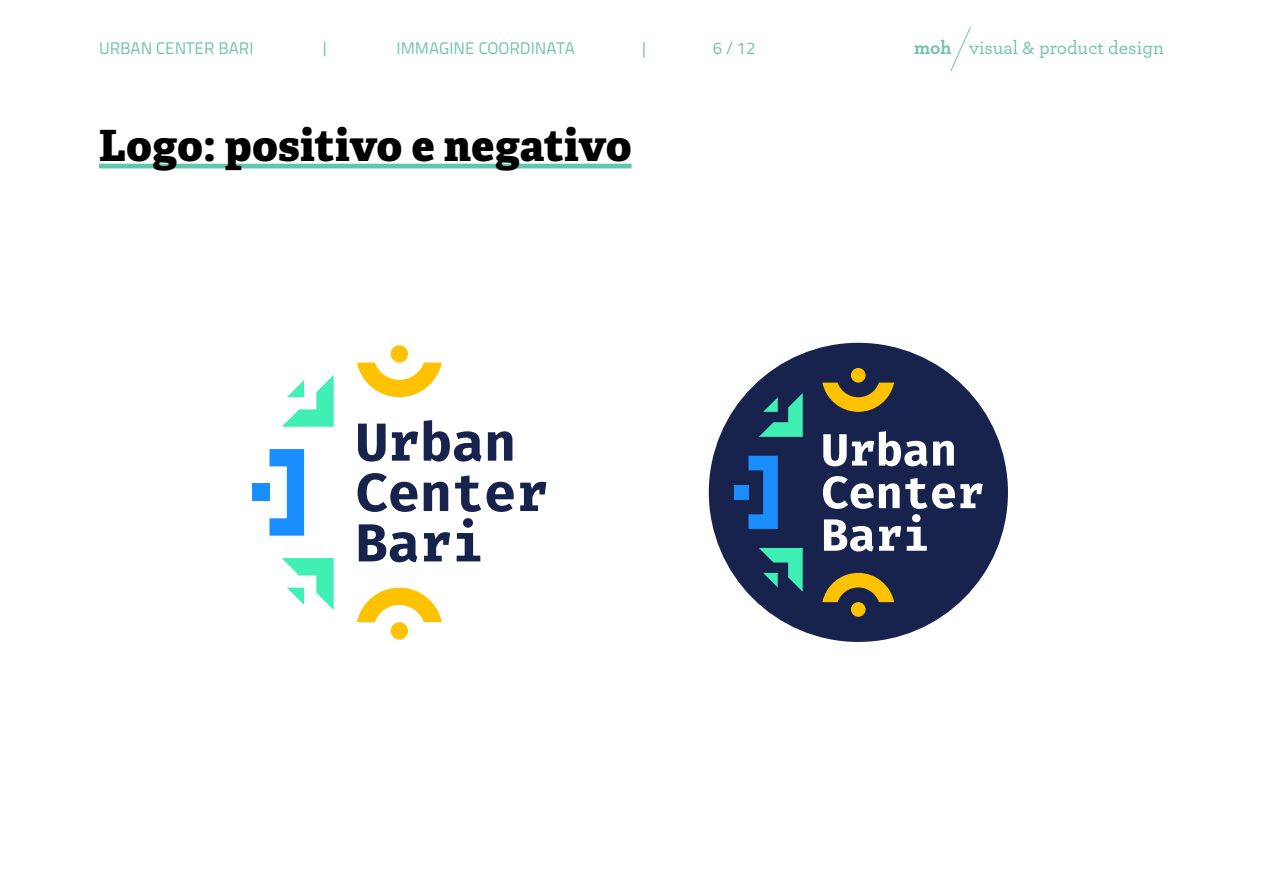
<style>
.page{position:relative;width:1263px;height:893px;background:#fff}
.page>*{position:absolute;margin:0;border:0;box-sizing:border-box;transform-origin:0 0}
.t1{font:800 43.05px "Adelle";letter-spacing:.01em;color:#000}
.t2{font:500 19.35px "Archer";color:#71c2ad}
.t3{font:16.8px "Titillium Text 25 L 400 wt";color:#71c2ad}
.t4{font:16.8px "Titillium Web";color:#71c2ad}
.s1{font-weight:700}
</style>
<div class="page">
<svg style="left:950px;top:27px;width:21px;height:45px"></svg>
<hr style="left:99px;top:164px;width:532px;height:4px;background:#61c7ac">
<div style="left:709px;top:343px;width:299px;height:299px;background:#17224d;border-radius:50%"></div>
<div style="left:851px;top:368px;width:14px;height:15px;background:#ffc200;border-radius:50%"></div>
<svg style="left:822px;top:383px;width:72px;height:29px"></svg>
<div style="left:851px;top:602px;width:14px;height:15px;background:#ffc200;border-radius:50%"></div>
<svg style="left:822px;top:573px;width:72px;height:29px"></svg>
<svg style="left:748px;top:456px;width:30px;height:73px"></svg>
<div style="left:734px;top:485px;width:14px;height:15px;background:#1a8dff"></div>
<svg style="left:759px;top:393px;width:44px;height:44px"></svg>
<svg style="left:759px;top:548px;width:44px;height:44px"></svg>
<svg style="left:823px;top:431px;width:131px;height:35px"></svg>
<svg style="left:823px;top:476px;width:50px;height:33px"></svg>
<svg style="left:824px;top:519px;width:49px;height:32px"></svg>
<svg style="left:879px;top:478px;width:103px;height:73px"></svg>
<div style="left:391px;top:345px;width:17px;height:18px;background:#ffc200;border-radius:50%"></div>
<svg style="left:357px;top:362px;width:85px;height:35px"></svg>
<div style="left:391px;top:622px;width:17px;height:17px;background:#ffc200;border-radius:50%"></div>
<svg style="left:357px;top:588px;width:85px;height:34px"></svg>
<svg style="left:269px;top:449px;width:35px;height:87px"></svg>
<div style="left:252px;top:484px;width:17px;height:17px;background:#1a8dff"></div>
<svg style="left:282px;top:375px;width:52px;height:52px"></svg>
<svg style="left:282px;top:558px;width:52px;height:52px"></svg>
<svg style="left:358px;top:424px;width:28px;height:38px"></svg>
<svg style="left:392px;top:431px;width:26px;height:30px"></svg>
<svg style="left:424px;top:420px;width:57px;height:42px"></svg>
<svg style="left:488px;top:431px;width:24px;height:30px"></svg>
<svg style="left:358px;top:473px;width:59px;height:39px"></svg>
<svg style="left:424px;top:482px;width:24px;height:29px"></svg>
<svg style="left:455px;top:475px;width:26px;height:37px"></svg>
<svg style="left:487px;top:482px;width:27px;height:30px"></svg>
<svg style="left:520px;top:482px;width:26px;height:29px"></svg>
<svg style="left:359px;top:524px;width:58px;height:38px"></svg>
<svg style="left:424px;top:532px;width:26px;height:29px"></svg>
<svg style="left:457px;top:518px;width:23px;height:43px"></svg>
<p class="t3" style="left:99px;top:36px;width:156px">URBAN CENTER BARI</p>
<p class="t3" style="left:321px;top:36px;width:10px">|</p>
<p class="t3" style="left:396px;top:36px;width:180px">IMMAGINE COORDINATA</p>
<p class="t4" style="left:642px;top:36px;width:5px">|</p>
<p class="t4" style="left:713px;top:36px;width:44px">6 / 12</p>
<p class="t2" style="left:914px;top:34px;width:251px"><span class="s1">moh</span> visual &amp; product design</p>
<p class="t1" style="left:99px;top:117px;width:534px">Logo: positivo e negativo</p>
</div>
